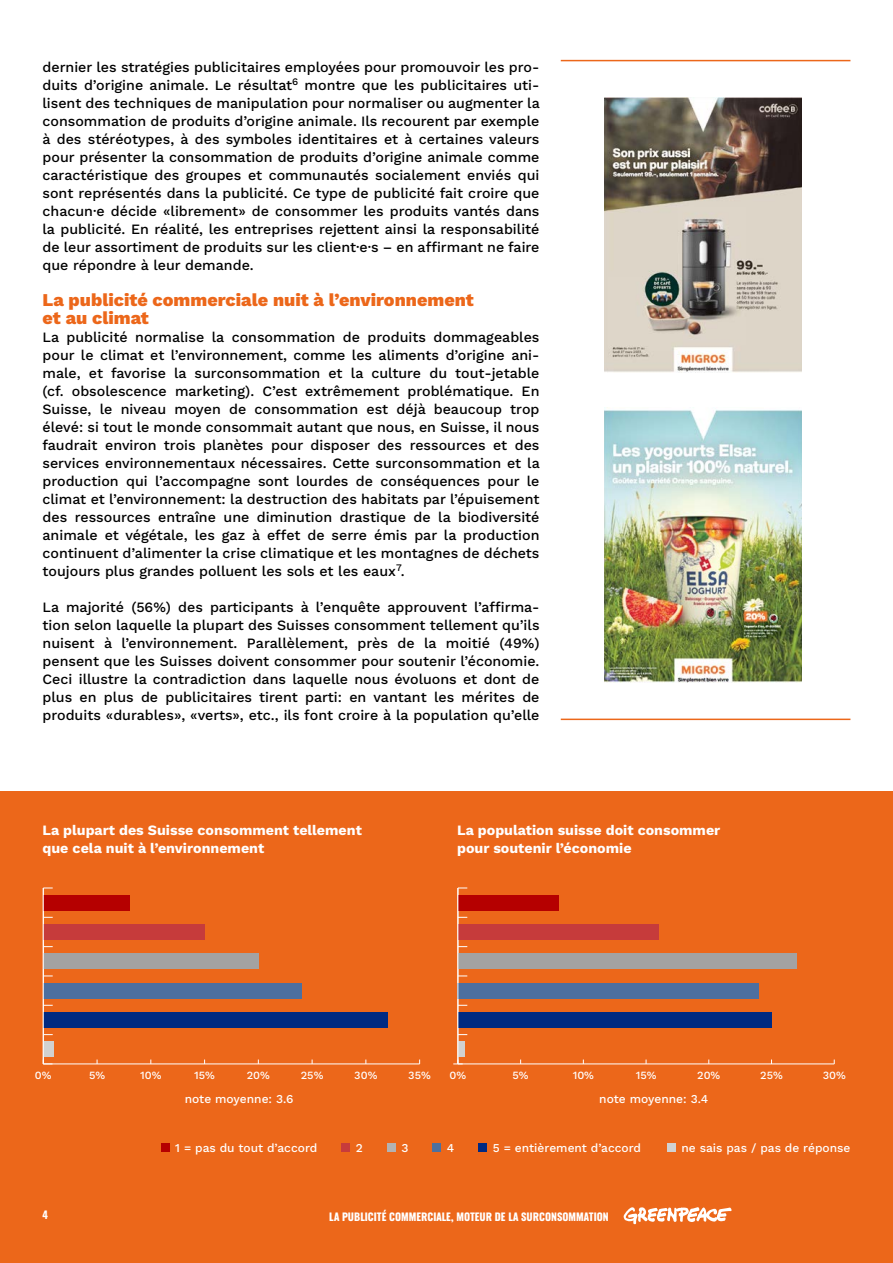
<style>
.page{position:relative;width:893px;height:1263px;background:#fff}
.page>*{position:absolute;margin:0;border:0;box-sizing:border-box;transform-origin:0 0}
.t1{font:800 18px/18px "Work Sans";color:#ec671a}
.t2{font:500 14.25px/18px "Work Sans";color:#000;text-align:justify}
.t3{font:700 14.25px/18px "Work Sans";color:#fff}
.t4{font:500 12px "Work Sans";color:#fff}
.t5{font:500 11.1px "Work Sans";color:#fff}
.t6{font:10.5px "Zodiac Sans";color:#fff}
</style>
<div class="page">
<img style="left:604px;top:97px;width:198px;height:275px">
<img style="left:604px;top:410px;width:198px;height:272px">
<div style="left:0;top:792px;width:893px;height:471px;background:#ec671a"></div>
<hr style="left:43px;top:1064px;width:377px;height:1px;background:#fff">
<svg style="left:43px;top:1063px;width:10px;height:2px"></svg>
<div style="left:43px;top:895px;width:86px;height:15px;background:#b50000"></div>
<div style="left:43px;top:924px;width:162px;height:16px;background:#c63b3b"></div>
<div style="left:43px;top:953px;width:215px;height:16px;background:#a3a2a2"></div>
<div style="left:43px;top:983px;width:258px;height:15px;background:#4d6f9f"></div>
<div style="left:43px;top:1012px;width:344px;height:16px;background:#002a81"></div>
<div style="left:43px;top:1041px;width:11px;height:16px;background:#d1d1d0"></div>
<hr style="left:43px;top:888px;width:1px;height:176px;background:#fff">
<hr style="left:458px;top:1064px;width:376px;height:1px;background:#fff">
<svg style="left:453px;top:1059px;width:10px;height:6px"></svg>
<div style="left:458px;top:895px;width:100px;height:15px;background:#b50000"></div>
<div style="left:458px;top:924px;width:201px;height:16px;background:#c63b3b"></div>
<div style="left:458px;top:953px;width:339px;height:16px;background:#a3a2a2"></div>
<div style="left:458px;top:983px;width:301px;height:15px;background:#4d6f9f"></div>
<div style="left:458px;top:1012px;width:313px;height:16px;background:#002a81"></div>
<div style="left:458px;top:1041px;width:6px;height:16px;background:#d1d1d0"></div>
<hr style="left:458px;top:888px;width:1px;height:176px;background:#fff">
<hr style="left:561px;top:60px;width:289px;height:1px;background:#ec671a">
<hr style="left:561px;top:719px;width:289px;height:1px;background:#ec671a">
<div style="left:161px;top:1143px;width:8px;height:9px;background:#b50000"></div>
<div style="left:341px;top:1143px;width:9px;height:9px;background:#c73b3b"></div>
<div style="left:387px;top:1143px;width:8px;height:9px;background:#b3b2b2"></div>
<div style="left:432px;top:1143px;width:9px;height:9px;background:#4d709e"></div>
<div style="left:478px;top:1143px;width:9px;height:9px;background:#002982"></div>
<div style="left:667px;top:1143px;width:8px;height:9px;background:#d1d1d1"></div>
<svg style="left:624px;top:1207px;width:108px;height:17px"></svg>
<p class="t2" style="left:43px;top:58px;width:499px">dernier les stratégies publicitaires employées pour promouvoir les pro&shy;duits d’origine animale. Le résultat<sup>6</sup> montre que les publicitaires uti&shy;lisent des techniques de manipulation pour normaliser ou augmenter la consommation de produits d’origine animale. Ils recourent par exemple à des stéréotypes, à des symboles identitaires et à certaines valeurs pour présenter la consommation de produits d’origine animale comme caractéristique des groupes et communautés socialement enviés qui sont représentés dans la publicité. Ce type de publicité fait croire que chacun·e décide «librement» de consommer les produits vantés dans la publicité. En réalité, les entreprises rejettent ainsi la responsabilité de leur assortiment de produits sur les client·e·s – en affirmant ne faire que répondre à leur demande.</p>
<p class="t1" style="left:43px;top:290px;width:433px">La publicité commerciale nuit à l’environnement et au climat</p>
<p class="t2" style="left:43px;top:328px;width:499px">La publicité normalise la consommation de produits dommageables pour le climat et l’environnement, comme les aliments d’origine ani&shy;male, et favorise la surconsommation et la culture du tout-jetable (cf. obsolescence marketing). C’est extrêmement problématique. En Suisse, le niveau moyen de consommation est déjà beaucoup trop élevé: si tout le monde consommait autant que nous, en Suisse, il nous faudrait environ trois planètes pour disposer des ressources et des services environnementaux nécessaires. Cette surconsommation et la production qui l’accompagne sont lourdes de conséquences pour le climat et l’environnement: la destruction des habitats par l’épuisement des ressources entraîne une diminution drastique de la biodiversité animale et végétale, les gaz à effet de serre émis par la production continuent d’alimenter la crise climatique et les montagnes de déchets toujours plus grandes polluent les sols et les eaux<sup>7</sup>.</p>
<p class="t2" style="left:43px;top:598px;width:498px">La majorité (56%) des participants à l’enquête approuvent l’affirma&shy;tion selon laquelle la plupart des Suisses consomment tellement qu’ils nuisent à l’environnement. Parallèlement, près de la moitié (49%) pensent que les Suisses doivent consommer pour soutenir l’économie.<br>Ceci illustre la contradiction dans laquelle nous évoluons et dont de plus en plus de publicitaires tirent parti: en vantant les mérites de produits «durables», «verts», etc., ils font croire à la population qu’elle</p>
<p class="t3" style="left:43px;top:820px;width:321px">La plupart des Suisse consomment tellement que cela nuit à l’environnement</p>
<p class="t3" style="left:457px;top:820px;width:265px">La population suisse doit consommer pour soutenir l’économie</p>
<p class="t5" style="left:35px;top:1068px;width:18px">0%</p>
<p class="t5" style="left:89px;top:1068px;width:18px">5%</p>
<p class="t5" style="left:140px;top:1068px;width:23px">10%</p>
<p class="t5" style="left:194px;top:1068px;width:22px">15%</p>
<p class="t5" style="left:247px;top:1068px;width:25px">20%</p>
<p class="t5" style="left:301px;top:1068px;width:24px">25%</p>
<p class="t5" style="left:354px;top:1068px;width:25px">30%</p>
<p class="t5" style="left:408px;top:1068px;width:24px">35%</p>
<p class="t4" style="left:185px;top:1089px;width:110px">note moyenne: 3.6</p>
<p class="t5" style="left:450px;top:1068px;width:18px">0%</p>
<p class="t5" style="left:513px;top:1068px;width:18px">5%</p>
<p class="t5" style="left:573px;top:1068px;width:23px">10%</p>
<p class="t5" style="left:636px;top:1068px;width:22px">15%</p>
<p class="t5" style="left:697px;top:1068px;width:25px">20%</p>
<p class="t5" style="left:760px;top:1068px;width:24px">25%</p>
<p class="t5" style="left:823px;top:1068px;width:25px">30%</p>
<p class="t4" style="left:599px;top:1089px;width:111px">note moyenne: 3.4</p>
<p class="t4" style="left:175px;top:1139px;width:144px">1 = pas du tout d’accord</p>
<p class="t4" style="left:356px;top:1139px;width:9px">2</p>
<p class="t4" style="left:401px;top:1139px;width:9px">3</p>
<p class="t4" style="left:447px;top:1139px;width:9px">4</p>
<p class="t4" style="left:493px;top:1139px;width:150px">5 = entièrement d’accord</p>
<p class="t4" style="left:681px;top:1139px;width:170px">ne sais pas / pas de réponse</p>
<p class="t6" style="left:43px;top:1209px;width:7px">4</p>
<p class="t6" style="left:329px;top:1211px;width:281px">LA PUBLICITÉ COMMERCIALE, MOTEUR DE LA SURCONSOMMATION</p>
</div>
